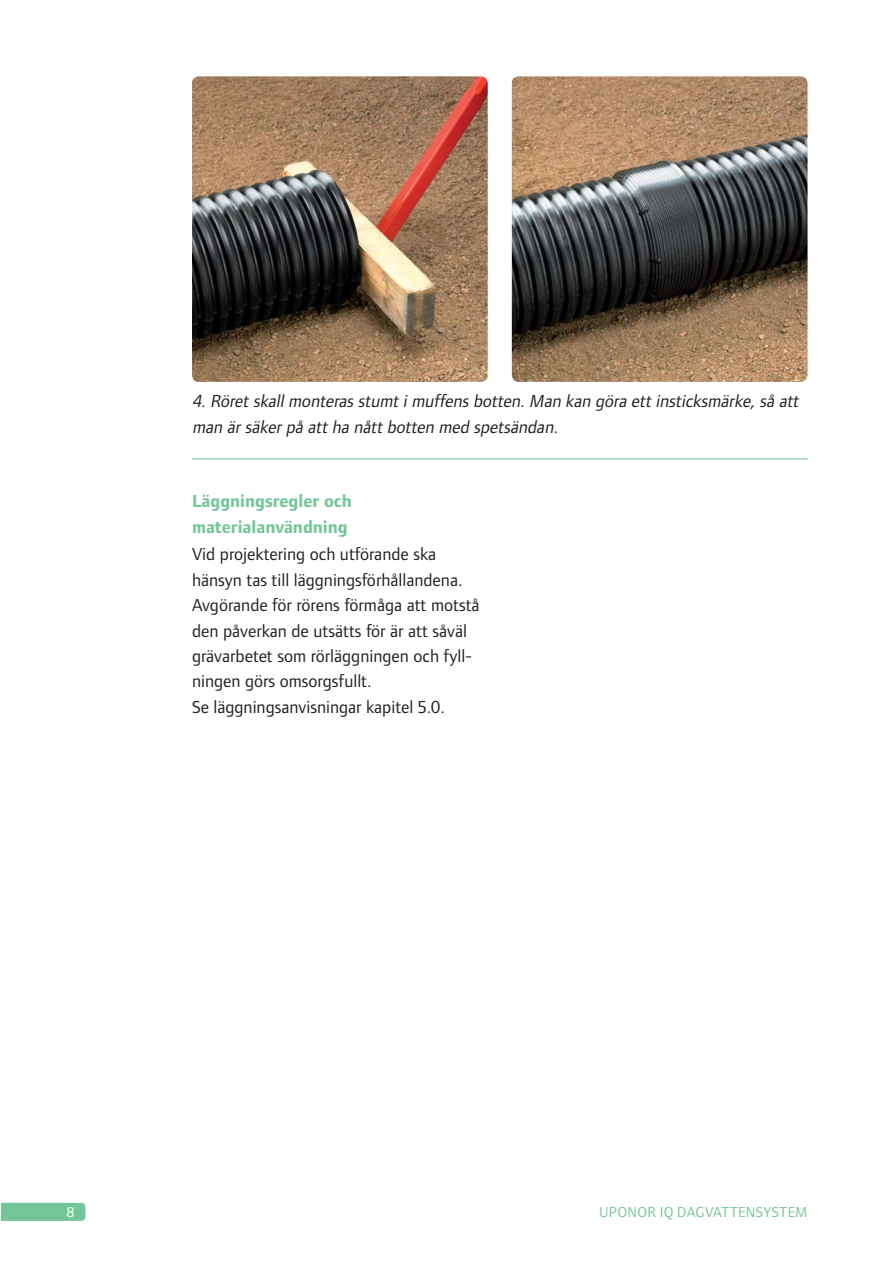
<style>
.page{position:relative;width:893px;height:1263px;background:#fff}
.page>*{position:absolute;margin:0;border:0;box-sizing:border-box;transform-origin:0 0}
.t1{font:18px/25.5px "Foundry Form Sans";color:#231f20}
.t2{font:italic 18px/25.5px "Foundry Form Sans";color:#231f20}
.t3{font:700 18px/25.5px "Foundry Form Sans";color:#74c699}
.t4{font:14.85px "Foundry Form Sans";letter-spacing:.02em;color:#74c699}
.t5{font:14.85px "Foundry Form Sans";color:#fff}
</style>
<div class="page">
<div style="left:1px;top:1203px;width:84px;height:18px;background:#74c699"></div>
<img style="left:512px;top:76px;width:295px;height:306px;border-radius:7px">
<img style="left:192px;top:76px;width:295px;height:306px;border-radius:7px">
<hr style="left:192px;top:458px;width:615px;height:1px;background:#74c699">
<p class="t2" style="left:192px;top:388px;width:611px">4.Röretskallmonteras stumtimuffens botten.Man kan göra ettinsticksmärke,så att man ärsäkerpå attha nåttbotten med spetsändan.</p>
<p class="t3" style="left:192px;top:490px;width:161px">Läggningsregler och materialanvändning</p>
<p class="t1" style="left:192px;top:541px;width:289px">Vid projektering och utförande ska hänsyn tas till läggningsförhållandena.<br>Avgörande för rörens förmåga att motstå den påverkan de utsätts för är att såväl grävarbetet som rörläggningen och fyll&shy;ningen görs omsorgsfullt.<br>Se läggningsanvisningar kapitel 5.0.</p>
<p class="t5" style="left:67px;top:1204px;width:9px">8</p>
<p class="t4" style="left:599px;top:1204px;width:210px">UPONOR IQ DAGVATTENSYSTEM</p>
</div>
